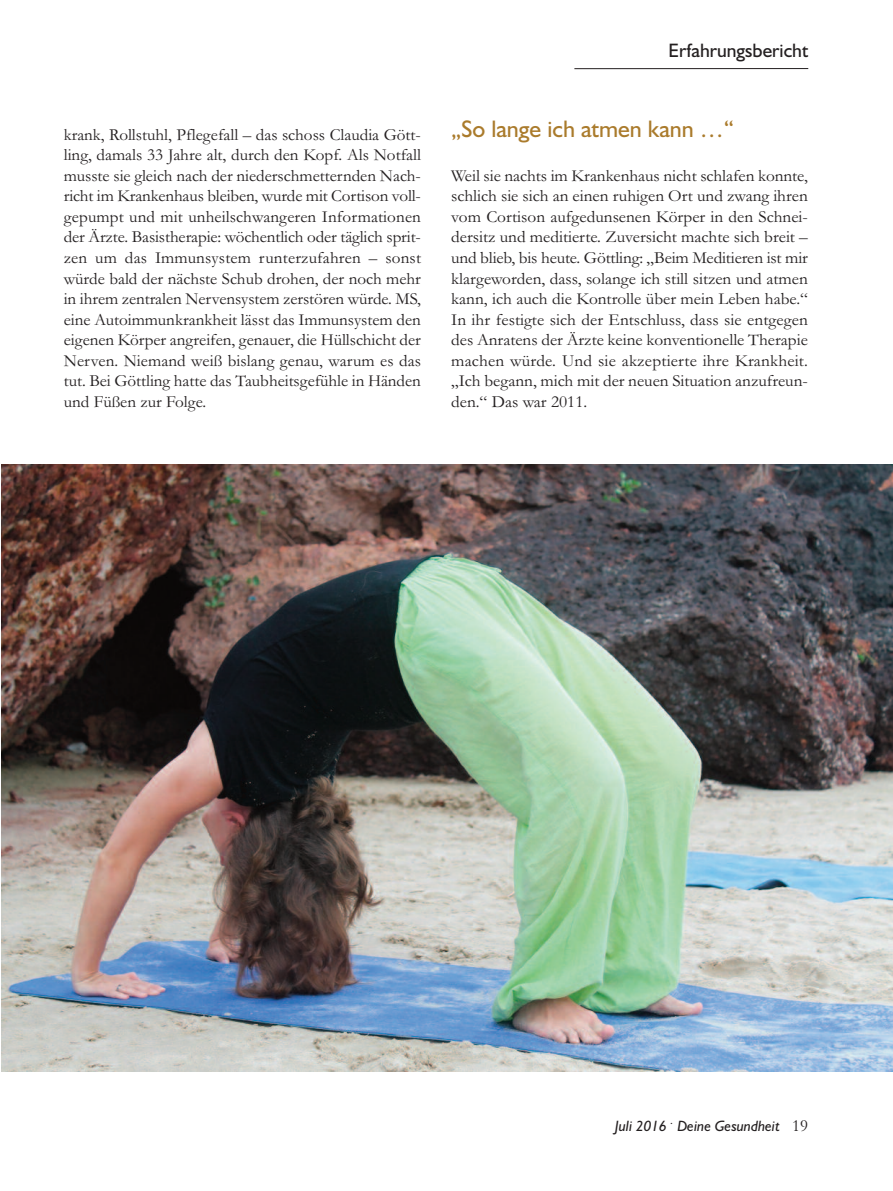
<style>
.page{position:relative;width:893px;height:1191px;background:#fff}
.page>*{position:absolute;margin:0;border:0;box-sizing:border-box;transform-origin:0 0}
.t1{font:24px "Humanist 521 BT";color:#aa7b2c}
.t2{font:19.5px "Humanist 521 BT";color:#231f20}
.t3{font:16.95px/20.5px "Garamond";color:#231f20;text-align:justify}
.t4{font:italic 15px "Humanist 521 BT";color:#231f20}
.t5{font:italic 12.6px "Humanist 521 BT";color:#231f20}
.s1{font-family:"Garamond";font-style:normal;font-size:16.95px}
</style>
<div class="page">
<hr style="left:574px;top:68px;width:234px;height:1px;background:#231f20">
<img style="left:1px;top:464px;width:892px;height:607px">
<p class="t2" style="left:668px;top:39px;width:141px">Erfahrungsbericht</p>
<p class="t3" style="left:64px;top:123px;width:359px">krank, Rollstuhl, Pflegefall – das schoss Claudia Gött&shy;ling, damals 33 Jahre alt, durch den Kopf. Als Notfall musste sie gleich nach der niederschmetternden Nach&shy;richt im Krankenhaus bleiben, wurde mit Cortison voll&shy;gepumpt und mit unheilschwangeren Informationen der Ärzte. Basistherapie: wöchentlich oder täglich sprit&shy;zen um das Immunsystem runterzufahren – sonst würde bald der nächste Schub drohen, der noch mehr in ihrem zentralen Nervensystem zerstören würde. MS, eine Autoimmunkrankheit lässt das Immunsystem den eigenen Körper angreifen, genauer, die Hüllschicht der Nerven. Niemand weiß bislang genau, warum es das tut. Bei Göttling hatte das Taubheitsgefühle in Händen und Füßen zur Folge.</p>
<h1 class="t1" style="left:451px;top:115px;width:285px">„So lange ich atmen kann …“</h1>
<p class="t3" style="left:451px;top:165px;width:358px">Weil sie nachts im Krankenhaus nicht schlafen konnte, schlich sie sich an einen ruhigen Ort und zwang ihren vom Cortison aufgedunsenen Körper in den Schnei&shy;dersitz und meditierte. Zuversicht machte sich breit – und blieb, bis heute. Göttling: „Beim Meditieren ist mir klargeworden, dass, solange ich still sitzen und atmen kann, ich auch die Kontrolle über mein Leben habe.“ In ihr festigte sich der Entschluss, dass sie entgegen des Anratens der Ärzte keine konventionelle Therapie machen würde. Und sie akzeptierte ihre Krankheit. „Ich begann, mich mit der neuen Situation anzufreun&shy;den.“ Das war 2011.</p>
<p class="t4" style="left:615px;top:1116px;width:53px">Juli 2016</p>
<p class="t5" style="left:670px;top:1112px;width:5px">.</p>
<p class="t4" style="left:677px;top:1116px;width:132px">Deine Gesundheit <span class="s1">19</span></p>
</div>
